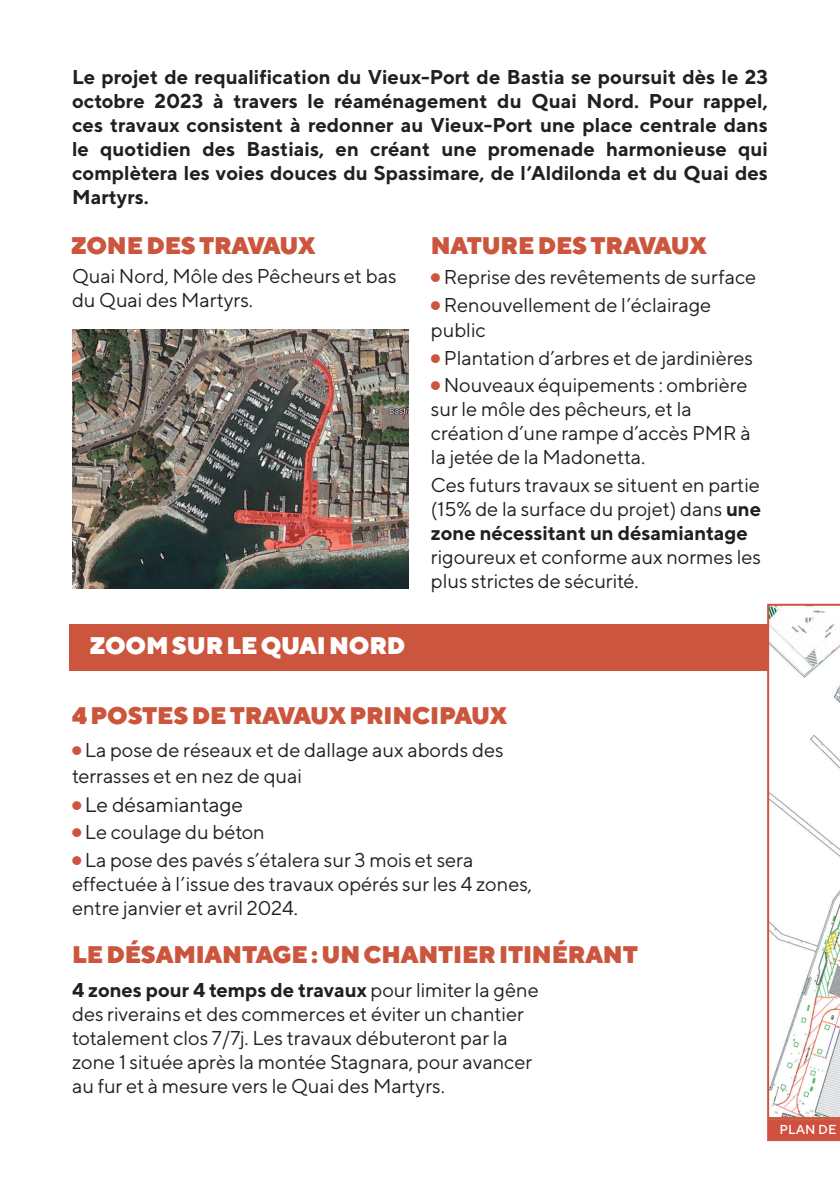
<style>
.page{position:relative;width:840px;height:1191px;background:#fff}
.page>*{position:absolute;margin:0;border:0;box-sizing:border-box;transform-origin:0 0}
.t1{font:900 24px "TT Norms";letter-spacing:-.005em;color:#cb563d}
.t2{font:900 24px "TT Norms";letter-spacing:-.005em;color:#fff}
.t3{font:21px "TT Norms";letter-spacing:-.005em;color:#231f20}
.t4{font:20px/24px "TT Norms";letter-spacing:-.005em;color:#231f20}
.t5{font:700 20px/24px "TT Norms";color:#231f20;text-align:justify}
.t6{font:500 13px "TT Norms";color:#fff}
.s1{font-family:"Monotype Sorts";font-size:12px;color:#cb563d}
.s2{font-weight:700}
</style>
<div class="page">
<div style="left:69px;top:624px;width:699px;height:47px;background:#cb563d"></div>
<img style="left:72px;top:330px;width:336px;height:258px">
<svg style="left:767px;top:604px;width:72px;height:537px"></svg>
<p class="t5" style="left:72px;top:65px;width:697px">Le projet de requalification du Vieux-Port de Bastia se poursuit dès le 23 octobre 2023 à travers le réaménagement du Quai Nord. Pour rappel, ces travaux consistent à redonner au Vieux-Port une place centrale dans le quotidien des Bastiais, en créant une promenade harmonieuse qui complètera les voies douces du Spassimare, de l’Aldilonda et du Quai des Martyrs.</p>
<p class="t1" style="left:71px;top:230px;width:246px">ZONE DES TRAVAUX</p>
<p class="t1" style="left:430px;top:230px;width:277px">NATURE DES TRAVAUX</p>
<p class="t4" style="left:72px;top:263px;width:326px">Quai Nord, Môle des Pêcheurs et bas du Quai des Martyrs.</p>
<p class="t4" style="left:430px;top:262px;width:327px;line-height:27.8px"><span class="s1">l</span> Reprise des revêtements de surface <span class="s1">l</span> Renouvellement de l’éclairage</p>
<p class="t4" style="left:430px;top:315px;width:323px;line-height:27.8px">public<br><span class="s1">l</span> Plantation d’arbres et de jardinières <span class="s1">l</span> Nouveaux équipements : ombrière</p>
<p class="t4" style="left:430px;top:397px;width:321px">sur le môle des pêcheurs, et la création d’une rampe d’accès PMR à la jetée de la Madonetta.</p>
<p class="t4" style="left:430px;top:472px;width:331px;text-align:justify">Ces futurs travaux se situent en partie (15% de la surface du projet) dans <span class="s2">une zone nécessitant un désamiantage</span></p>
<p class="t4" style="left:430px;top:544px;width:331px">rigoureux et conforme aux normes les plus strictes de sécurité.</p>
<p class="t2" style="left:89px;top:630px;width:317px">ZOOM SUR LE QUAI NORD</p>
<p class="t1" style="left:72px;top:700px;width:436px">4 POSTES DE TRAVAUX PRINCIPAUX</p>
<p class="t4" style="left:72px;top:737px;width:433px;line-height:25.2px"><span class="s1">l</span> La pose de réseaux et de dallage aux abords des terrasses et en nez de quai</p>
<p class="t3" style="left:72px;top:791px;width:173px"><span class="s1">l</span> Le désamiantage</p>
<p class="t4" style="left:72px;top:818px;width:402px;line-height:27.8px"><span class="s1">l</span> Le coulage du béton<br><span class="s1">l</span> La pose des pavés s’étalera sur 3 mois et sera</p>
<p class="t4" style="left:72px;top:871px;width:461px">effectuée à l’issue des travaux opérés sur les 4 zones, entre janvier et avril 2024.</p>
<p class="t1" style="left:72px;top:939px;width:567px">LE DÉSAMIANTAGE : UN CHANTIER ITINÉRANT</p>
<p class="t4" style="left:72px;top:978px;width:468px"><span class="s2">4 zones pour 4 temps de travaux</span> pour limiter la gêne des riverains et des commerces et éviter un chantier totalement clos 7/7j. Les travaux débuteront par la zone 1 située après la montée Stagnara, pour avancer au fur et à mesure vers le Quai des Martyrs.</p>
<p class="t6" style="left:779px;top:1121px;width:59px">PLAN DE</p>
</div>
